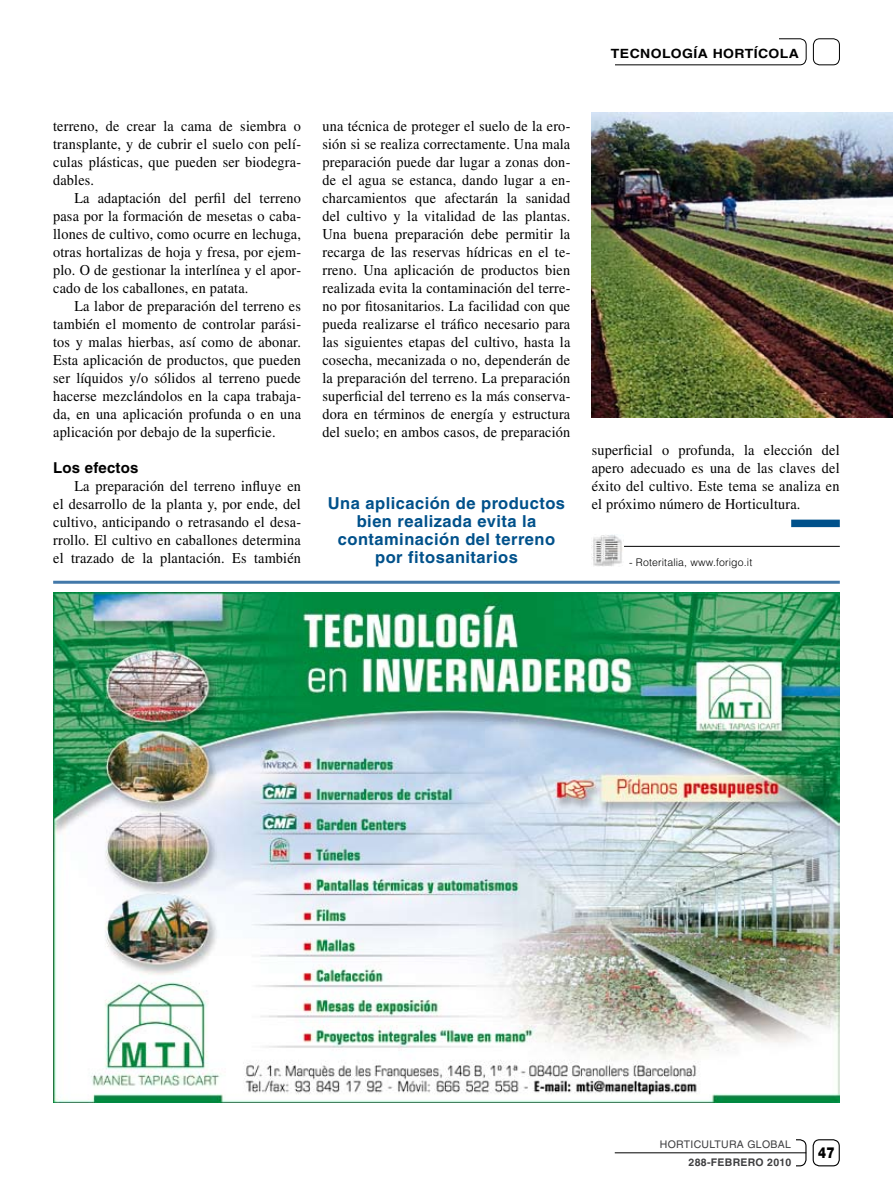
<style>
.page{position:relative;width:893px;height:1191px;background:#fff}
.page>*{position:absolute;margin:0;border:0;box-sizing:border-box;transform-origin:0 0}
.t1{font:700 16.5px/18px "Helvetica";letter-spacing:.03em;color:#00518b;text-align:center}
.t2{font:15px/18px "Times";letter-spacing:.01em;color:#000;text-align:justify;scale:.95 1}
.t3{font:700 15px "Helvetica";letter-spacing:.015em;color:#000}
.t4{font:900 15px "Helvetica";color:#000;scale:.8 1}
.t5{font:700 12.75px "Helvetica";letter-spacing:.03em;color:#000;scale:1.1 1}
.t6{font:300 10.5px "Helvetica";letter-spacing:.015em;color:#000}
.t7{font:10.5px "Helvetica";letter-spacing:.03em;color:#3e3e40}
.t8{font:700 10.5px "Helvetica";letter-spacing:.03em;color:#3e3e40}
</style>
<div class="page">
<div style="left:603px;top:38px;width:203px;height:27px;border:1px solid #000;border-radius:6px"></div>
<div style="left:601px;top:35px;width:14px;height:37px;background:#fff"></div>
<div style="left:608px;top:20px;width:171px;height:23px;background:#fff"></div>
<div style="left:813px;top:38px;width:27px;height:27px;border:1px solid #000;border-radius:6px"></div>
<div style="left:813px;top:1139px;width:27px;height:27px;border:1px solid #000;border-radius:6px"></div>
<div style="left:779px;top:1139px;width:27px;height:27px;border:1px solid #000;border-radius:6px"></div>
<div style="left:771px;top:1130px;width:24px;height:43px;background:#fff"></div>
<hr style="left:615px;top:1152px;width:191px;height:1px;background:#000">
<img style="left:592px;top:113px;width:301px;height:304px">
<hr style="left:53px;top:581px;width:787px;height:3px;background:#4278a9">
<div style="left:791px;top:519px;width:49px;height:8px;background:#00518b"></div>
<hr style="left:592px;top:546px;width:248px;height:1px;background:#000">
<img style="left:592px;top:534px;width:32px;height:32px">
<img style="left:53px;top:593px;width:787px;height:510px">
<p class="t5" style="left:611px;top:46px;width:172px">TECNOLOGÍA HORTÍCOLA</p>
<p class="t2" style="left:53px;top:117px;width:262px">terreno, de crear la cama de siembra o</p>
<p class="t2" style="left:53px;top:135px;width:263px">transplante, y de cubrir el suelo con pelí-</p>
<p class="t2" style="left:53px;top:153px;width:263px">culas plásticas, que pueden ser biodegra-</p>
<p class="t2" style="left:53px;top:171px;width:45px">dables.</p>
<p class="t2" style="left:74px;top:189px;width:240px">La adaptación del perfil del terreno</p>
<p class="t2" style="left:53px;top:207px;width:263px">pasa por la formación de mesetas o caba-</p>
<p class="t2" style="left:53px;top:225px;width:262px">llones de cultivo, como ocurre en lechuga,</p>
<p class="t2" style="left:53px;top:243px;width:263px">otras hortalizas de hoja y fresa, por ejem-</p>
<p class="t2" style="left:53px;top:261px;width:263px">plo. O de gestionar la interlínea y el apor-</p>
<p class="t2" style="left:53px;top:279px;width:207px">cado de los caballones, en patata.</p>
<p class="t2" style="left:74px;top:297px;width:240px">La labor de preparación del terreno es</p>
<p class="t2" style="left:53px;top:315px;width:263px">también el momento de controlar parási-</p>
<p class="t2" style="left:53px;top:333px;width:262px">tos y malas hierbas, así como de abonar.</p>
<p class="t2" style="left:53px;top:351px;width:262px">Esta aplicación de productos, que pueden</p>
<p class="t2" style="left:53px;top:369px;width:262px">ser líquidos y/o sólidos al terreno puede</p>
<p class="t2" style="left:53px;top:387px;width:263px">hacerse mezclándolos en la capa trabaja-</p>
<p class="t2" style="left:53px;top:405px;width:262px">da, en una aplicación profunda o en una</p>
<p class="t2" style="left:53px;top:423px;width:236px">aplicación por debajo de la superficie.</p>
<p class="t3" style="left:53px;top:458px;width:87px">Los efectos</p>
<p class="t2" style="left:74px;top:477px;width:240px">La preparación del terreno influye en</p>
<p class="t2" style="left:53px;top:495px;width:262px">el desarrollo de la planta y, por ende, del</p>
<p class="t2" style="left:53px;top:513px;width:263px">cultivo, anticipando o retrasando el desa-</p>
<p class="t2" style="left:53px;top:531px;width:262px">rrollo. El cultivo en caballones determina</p>
<p class="t2" style="left:53px;top:549px;width:262px">el trazado de la plantación. Es también</p>
<p class="t2" style="left:322px;top:117px;width:263px">una técnica de proteger el suelo de la ero&shy;sión si se realiza correctamente. Una mala preparación puede dar lugar a zonas don&shy;de el agua se estanca, dando lugar a en&shy;charcamientos que afectarán la sanidad del cultivo y la vitalidad de las plantas.<br>Una buena preparación debe permitir la recarga de las reservas hídricas en el te&shy;rreno. Una aplicación de productos bien realizada evita la contaminación del terre&shy;no por fitosanitarios. La facilidad con que pueda realizarse el tráfico necesario para las siguientes etapas del cultivo, hasta la cosecha, mecanizada o no, dependerán de la preparación del terreno. La preparación superficial del terreno es la más conserva&shy;dora en términos de energía y estructura del suelo; en ambos casos, de preparación</p>
<p class="t1" style="left:328px;top:494px;width:239px">Una aplicación de productos bien realizada evita la contaminación del terreno por fitosanitarios</p>
<p class="t2" style="left:592px;top:441px;width:262px">superficial o profunda, la elección del apero adecuado es una de las claves del éxito del cultivo. Este tema se analiza en el próximo número de Horticultura.</p>
<p class="t6" style="left:629px;top:555px;width:124px">- Roteritalia, www.forigo.it</p>
<p class="t7" style="left:660px;top:1137px;width:133px">HORTICULTURA GLOBAL</p>
<p class="t8" style="left:689px;top:1156px;width:104px">288-FEBRERO 2010</p>
<p class="t4" style="left:818px;top:1142px;width:22px">47</p>
</div>
